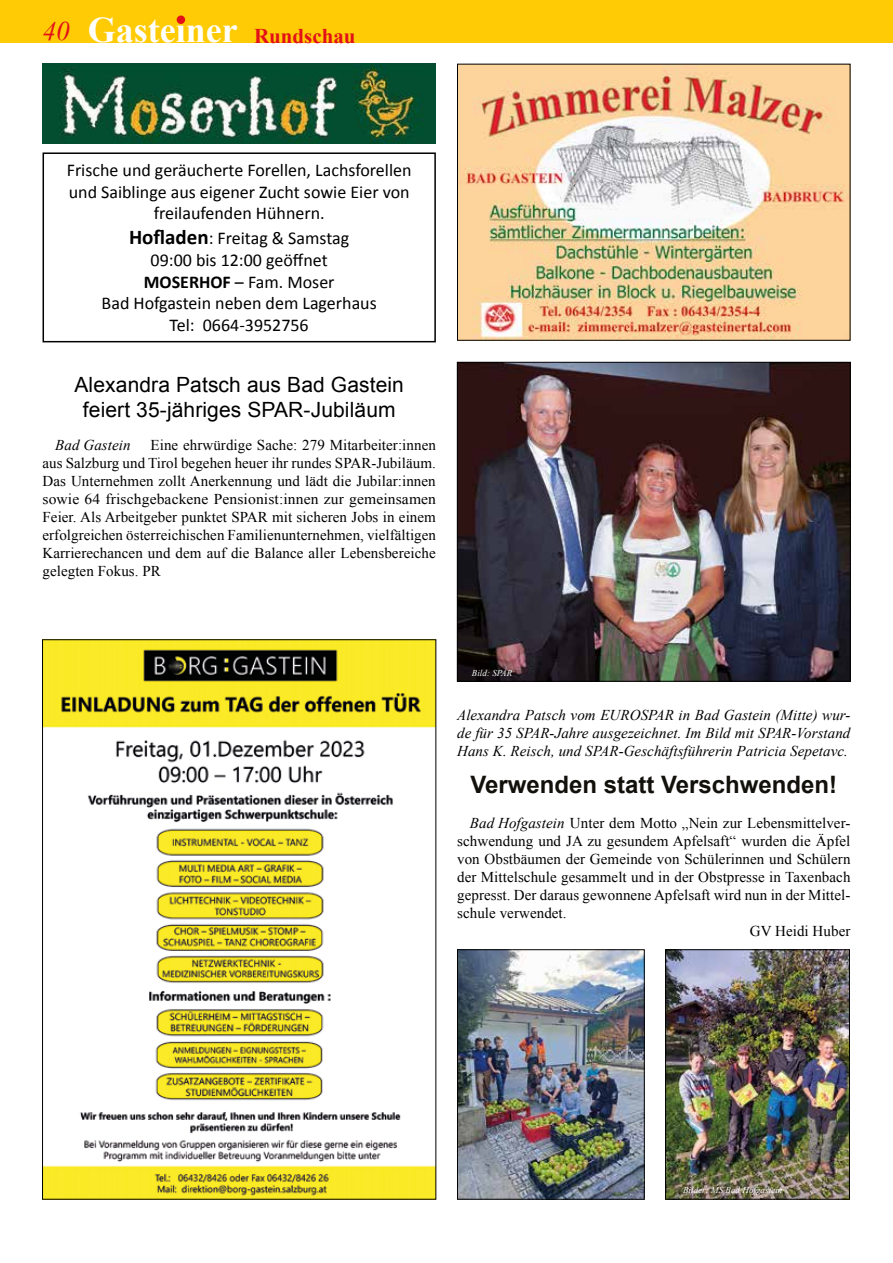
<style>
.page{position:relative;width:893px;height:1263px;background:#fff}
.page>*{position:absolute;margin:0;border:0;box-sizing:border-box;transform-origin:0 0}
.t1{font:700 36px "Times New Roman";color:#fff}
.t2{font:700 24px "Arial";color:#12100b}
.t3{font:21px/25.2px "Arial";letter-spacing:.005em;color:#000;text-align:center}
.t4{font:18px/21.6px "Calibri";color:#000;text-align:center}
.t5{font:15px/18px "Times New Roman";letter-spacing:.005em;color:#000;text-align:justify}
.t6{font:italic 15px/18px "Times New Roman";letter-spacing:.005em;color:#000;text-align:justify}
.t7{font:italic 9px "Times New Roman";letter-spacing:.005em;color:#fff}
.s1{font-weight:400;font-style:italic;font-size:27px;color:#e31019}
.s2{font-size:21px;color:#e31019}
.s3{font-weight:700;font-size:21px}
.s4{font-weight:700}
.s5{font-style:italic}
</style>
<div class="page">
<div style="left:0;top:0;width:893px;height:43px;background:#fecb04"></div>
<div style="left:177px;top:16px;width:8px;height:8px;background:#e31019;border-radius:50%"></div>
<img style="left:459px;top:66px;width:389px;height:273px">
<div style="left:457px;top:64px;width:393px;height:277px;border:1px solid #000"></div>
<img style="left:459px;top:364px;width:390px;height:316px">
<div style="left:457px;top:362px;width:394px;height:320px;border:1px solid #000"></div>
<img style="left:43px;top:64px;width:393px;height:80px">
<div style="left:43px;top:152px;width:393px;height:190px;border:2px solid #000"></div>
<img style="left:44px;top:641px;width:390px;height:556px">
<img style="left:459px;top:951px;width:184px;height:246px">
<div style="left:457px;top:949px;width:188px;height:250px;border:1px solid #000"></div>
<img style="left:667px;top:951px;width:181px;height:246px">
<div style="left:665px;top:949px;width:185px;height:250px;border:1px solid #000"></div>
<h1 class="t1" style="left:43px;top:5px;width:315px"><span class="s1">40</span> Gasteiner <span class="s2">Rundschau</span></h1>
<p class="t4" style="left:67px;top:159px;width:346px">Frische und geräucherte Forellen, Lachsforellen und Saiblinge aus eigener Zucht sowie Eier von freilaufenden Hühnern.</p>
<p class="t4" style="left:102px;top:228px;width:277px"><span class="s3">Hofladen</span>: Freitag &amp; Samstag<br>09:00 bis 12:00 geöffnet<br><span class="s4">MOSERHOF</span> – Fam. Moser<br>Bad Hofgastein neben dem Lagerhaus<br>Tel: 0664-3952756</p>
<h3 class="t3" style="left:75px;top:372px;width:331px">Alexandra Patsch aus Bad Gastein feiert 35-jähriges SPAR-Jubiläum</h3>
<p class="t6" style="left:55px;top:436px;width:77px">Bad Gastein</p>
<p class="t5" style="left:43px;top:436px;width:395px;text-indent:108px">Eine ehrwürdige Sache: 279 Mitarbeiter:innen aus Salzburg und Tirol begehen heuer ihr rundes SPAR-Jubiläum.<br>Das Unternehmen zollt Anerkennung und lädt die Jubilar:innen sowie 64 frischgebackene Pensionist:innen zur gemeinsamen Feier. Als Arbeitgeber punktet SPAR mit sicheren Jobs in einem erfolgreichen österreichischen Familienunternehmen, vielfältigen Karrierechancen und dem auf die Balance aller Lebensbereiche gelegten Fokus. PR</p>
<p class="t7" style="left:472px;top:667px;width:42px">Bild: SPAR</p>
<p class="t6" style="left:457px;top:706px;width:395px">Alexandra Patsch vom EUROSPAR in Bad Gastein (Mitte) wur&shy;de für 35 SPAR-Jahre ausgezeichnet. Im Bild mit SPAR-Vorstand Hans K. Reisch, und SPAR-Geschäftsführerin Patricia Sepetavc.</p>
<h2 class="t2" style="left:470px;top:769px;width:368px">Verwenden statt Verschwenden!</h2>
<p class="t5" style="left:470px;top:814px;width:382px"><span class="s5">Bad Hofgastein</span> Unter dem Motto „Nein zur Lebensmittelver-</p>
<p class="t5" style="left:457px;top:832px;width:395px">schwendung und JA zu gesundem Apfelsaft“ wurden die Äpfel</p>
<p class="t5" style="left:457px;top:850px;width:395px">von Obstbäumen der Gemeinde von Schülerinnen und Schülern</p>
<p class="t5" style="left:457px;top:868px;width:395px">der Mittelschule gesammelt und in der Obstpresse in Taxenbach</p>
<p class="t5" style="left:457px;top:886px;width:395px">gepresst. Der daraus gewonnene Apfelsaft wird nun in der Mittel-</p>
<p class="t5" style="left:457px;top:904px;width:111px">schule verwendet.</p>
<p class="t5" style="left:750px;top:922px;width:102px">GV Heidi Huber</p>
<p class="t7" style="left:683px;top:1183px;width:101px">Bilder: MS Bad Hofgastein</p>
</div>
